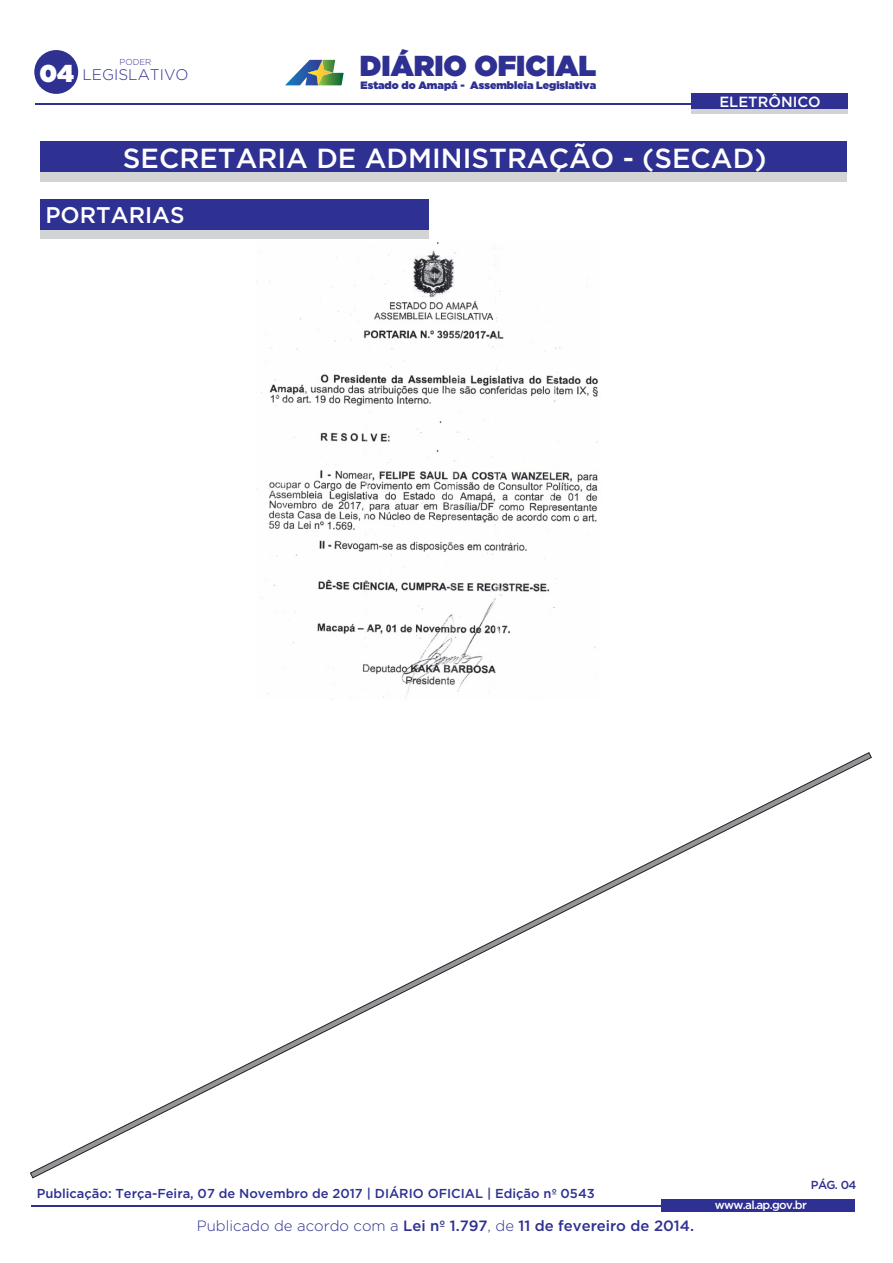
<style>
.page{position:relative;width:893px;height:1263px;background:#fff}
.page>*{position:absolute;margin:0;border:0;box-sizing:border-box;transform-origin:0 0}
.t1{font:28.8px "Gotham Ultra";color:#2e3092}
.t2{font:500 27.6px "Gotham";color:#fff}
.t3{font:24.3px "Gotham Ultra";color:#fff}
.t4{font:500 22.65px "Gotham";color:#fff}
.t5{font:300 15.3px "Gotham";color:#2e3092}
.t6{font:500 14.85px "Gotham";color:#2e3092}
.t7{font:500 14.7px "Gotham";color:#fff}
.t8{font:500 12.9px "Gotham";color:#2e3092}
.t9{font:500 11.55px "Gotham";letter-spacing:-.055em;color:#fff}
.t10{font:500 11.55px "Gotham";color:#2e3092}
.t11{font:10.65px "Gotham Ultra";color:#2e3092}
.t12{font:300 8.7px "Gotham";color:#2e3092}
.s1{font-weight:300}
</style>
<div class="page">
<hr style="left:31px;top:1205px;width:698px;height:1px;background:#2e3092">
<div style="left:661px;top:1199px;width:194px;height:13px;background:#2e3092"></div>
<hr style="left:35px;top:103px;width:811px;height:2px;background:#2e3092">
<svg style="left:285px;top:60px;width:59px;height:25px"></svg>
<div style="left:34px;top:50px;width:44px;height:44px;background:#2e3092;border-radius:50%"></div>
<div style="left:691px;top:100px;width:157px;height:14px;background:#d1d3d4"></div>
<div style="left:691px;top:93px;width:157px;height:16px;background:#2e3092"></div>
<div style="left:41px;top:156px;width:806px;height:26px;background:#d1d3d4"></div>
<div style="left:41px;top:142px;width:806px;height:30px;background:#2e3092"></div>
<div style="left:41px;top:214px;width:388px;height:25px;background:#d1d3d4"></div>
<div style="left:41px;top:199px;width:388px;height:30px;background:#2e3092"></div>
<svg style="left:30px;top:752px;width:842px;height:427px"></svg>
<img style="left:256px;top:242px;width:343px;height:455px">
<h3 class="t3" style="left:40px;top:64px;width:36px">04</h3>
<p class="t12" style="left:120px;top:59px;width:33px">PODER</p>
<p class="t5" style="left:82px;top:69px;width:108px">LEGISLATIVO</p>
<h1 class="t1" style="left:360px;top:55px;width:238px">DIÁRIO OFICIAL</h1>
<p class="t11" style="left:361px;top:81px;width:237px">Estado do Amapá - Assembleia Legislativa</p>
<p class="t7" style="left:719px;top:97px;width:103px">ELETRÔNICO</p>
<h2 class="t2" style="left:123px;top:147px;width:645px">SECRETARIA DE ADMINISTRAÇÃO - (SECAD)</h2>
<h3 class="t4" style="left:45px;top:206px;width:141px">PORTARIAS</h3>
<p class="t8" style="left:37px;top:1188px;width:560px">Publicação: Terça-Feira, 07 de Novembro de 2017 | DIÁRIO OFICIAL | Edição nº 0543</p>
<p class="t6" style="left:197px;top:1220px;width:499px"><span class="s1">Publicado de acordo com a</span> Lei nº 1.797<span class="s1">, de</span> 11 de fevereiro de 2014.</p>
<p class="t10" style="left:811px;top:1180px;width:47px">PÁG. 04</p>
<p class="t9" style="left:715px;top:1200px;width:94px">www.al.ap.gov.br</p>
</div>
